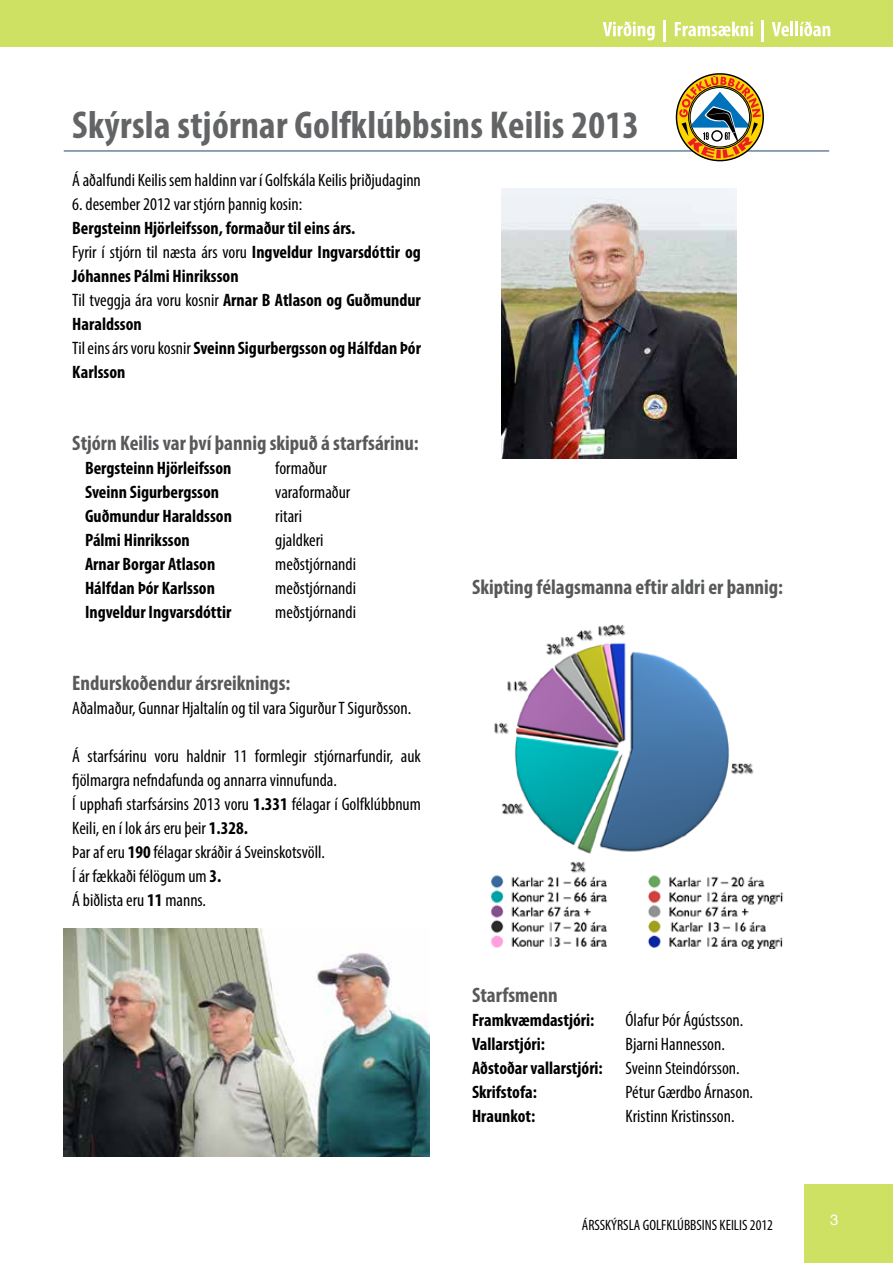
<style>
.page{position:relative;width:893px;height:1263px;background:#fff}
.page>*{position:absolute;margin:0;border:0;box-sizing:border-box;transform-origin:0 0}
.t1{font:700 condensed 39px "Myriad Pro";letter-spacing:.01em;color:#636466}
.t2{font:700 condensed 21px "Myriad Pro";color:#58595b}
.t3{font:condensed 18px/24px "Myriad Pro";color:#000}
.t4{font:700 condensed 18px/24px "Myriad Pro";color:#000}
.t5{font:condensed 15px "Myriad Pro";color:#000}
.t6{font:15px "Helvetica Neue";color:#fff}
.s1{font-weight:400}
.s2{font-weight:700}
</style>
<div class="page">
<hr style="left:64px;top:151px;width:765px;height:1px;background:#1b466f">
<div style="left:804px;top:1184px;width:89px;height:79px;background:#cfe163"></div>
<div style="left:0;top:0;width:893px;height:47px;background:#cfe163"></div>
<svg style="left:679px;top:76px;width:82px;height:82px"></svg>
<svg style="left:603px;top:21px;width:52px;height:19px"></svg>
<hr style="left:664px;top:20px;width:2px;height:21px;background:#fff">
<svg style="left:675px;top:22px;width:78px;height:14px"></svg>
<hr style="left:762px;top:20px;width:2px;height:21px;background:#fff">
<svg style="left:772px;top:22px;width:17px;height:14px"></svg>
<hr style="left:790px;top:22px;width:3px;height:14px;background:#fff">
<hr style="left:795px;top:22px;width:3px;height:14px;background:#fff">
<svg style="left:800px;top:21px;width:30px;height:15px"></svg>
<img style="left:502px;top:189px;width:234px;height:269px">
<img style="left:490px;top:624px;width:293px;height:324px">
<img style="left:64px;top:928px;width:365px;height:229px">
<h1 class="t1" style="left:72px;top:101px;width:568px">Skýrsla stjórnar Golfklúbbsins Keilis 2013</h1>
<p class="t3" style="left:72px;top:168px;width:350px">Á aðalfundi Keilis sem haldinn var í Golfskála Keilis þriðjudaginn</p>
<p class="t3" style="left:72px;top:192px;width:231px">6. desember 2012 var stjórn þannig kosin:</p>
<p class="t4" style="left:72px;top:216px;width:350px">Bergsteinn Hjörleifsson, formaður til eins árs.<br><span class="s1">Fyrir í stjórn til næsta árs voru</span> Ingveldur Ingvarsdóttir og Jóhannes Pálmi Hinriksson<br><span class="s1">Til tveggja ára voru kosnir</span> Arnar B Atlason og Guðmundur Haraldsson<br><span class="s1">Til eins árs voru kosnir</span> Sveinn Sigurbergsson og Hálfdan Þór Karlsson</p>
<p class="t2" style="left:72px;top:430px;width:348px">Stjórn Keilis var því þannig skipuð á starfsárinu:</p>
<p class="t4" style="left:85px;top:456px;width:148px">Bergsteinn Hjörleifsson</p>
<p class="t3" style="left:275px;top:456px;width:53px">formaður</p>
<p class="t4" style="left:85px;top:480px;width:135px">Sveinn Sigurbergsson</p>
<p class="t3" style="left:275px;top:480px;width:77px">varaformaður</p>
<p class="t4" style="left:85px;top:504px;width:148px">Guðmundur Haraldsson</p>
<p class="t3" style="left:275px;top:504px;width:28px">ritari</p>
<p class="t4" style="left:85px;top:528px;width:106px">Pálmi Hinriksson</p>
<p class="t3" style="left:275px;top:528px;width:50px">gjaldkeri</p>
<p class="t4" style="left:85px;top:552px;width:132px">Arnar Borgar Atlason</p>
<p class="t3" style="left:275px;top:552px;width:82px">meðstjórnandi</p>
<p class="t4" style="left:85px;top:576px;width:131px">Hálfdan Þór Karlsson</p>
<p class="t3" style="left:275px;top:576px;width:82px">meðstjórnandi</p>
<p class="t4" style="left:85px;top:600px;width:148px">Ingveldur Ingvarsdóttir</p>
<p class="t3" style="left:275px;top:600px;width:82px">meðstjórnandi</p>
<p class="t2" style="left:72px;top:670px;width:220px">Endurskoðendur ársreiknings:</p>
<p class="t3" style="left:72px;top:696px;width:340px">Aðalmaður, Gunnar Hjaltalín og til vara Sigurður T Sigurðsson.</p>
<p class="t3" style="left:72px;top:744px;width:350px">Á starfsárinu voru haldnir 11 formlegir stjórnarfundir, auk fjölmargra nefndafunda og annarra vinnufunda.<br>Í upphafi starfsársins 2013 voru <span class="s2">1.331</span> félagar í Golfklúbbnum Keili, en í lok árs eru þeir <span class="s2">1.328.<br></span>Þar af eru <span class="s2">190</span> félagar skráðir á Sveinskotsvöll.<br>Í ár fækkaði félögum um <span class="s2">3.<br></span>Á biðlista eru <span class="s2">11</span> manns.</p>
<p class="t2" style="left:472px;top:574px;width:313px">Skipting félagsmanna eftir aldri er þannig:</p>
<p class="t2" style="left:472px;top:982px;width:87px">Starfsmenn</p>
<p class="t4" style="left:472px;top:1008px;width:124px">Framkvæmdastjóri:</p>
<p class="t3" style="left:625px;top:1008px;width:119px">Ólafur Þór Ágústsson.</p>
<p class="t4" style="left:472px;top:1032px;width:75px">Vallarstjóri:</p>
<p class="t3" style="left:625px;top:1032px;width:101px">Bjarni Hannesson.</p>
<p class="t4" style="left:472px;top:1056px;width:132px">Aðstoðar vallarstjóri:</p>
<p class="t3" style="left:625px;top:1056px;width:116px">Sveinn Steindórsson.</p>
<p class="t4" style="left:472px;top:1080px;width:66px">Skrifstofa:</p>
<p class="t3" style="left:625px;top:1080px;width:129px">Pétur Gærdbo Árnason.</p>
<p class="t4" style="left:472px;top:1104px;width:65px">Hraunkot:</p>
<p class="t3" style="left:625px;top:1104px;width:111px">Kristinn Kristinsson.</p>
<p class="t5" style="left:582px;top:1216px;width:193px">ÁRSSKÝRSLA GOLFKLÚBBSINS KEILIS 2012</p>
<p class="t6" style="left:830px;top:1209px;width:10px">3</p>
</div>
